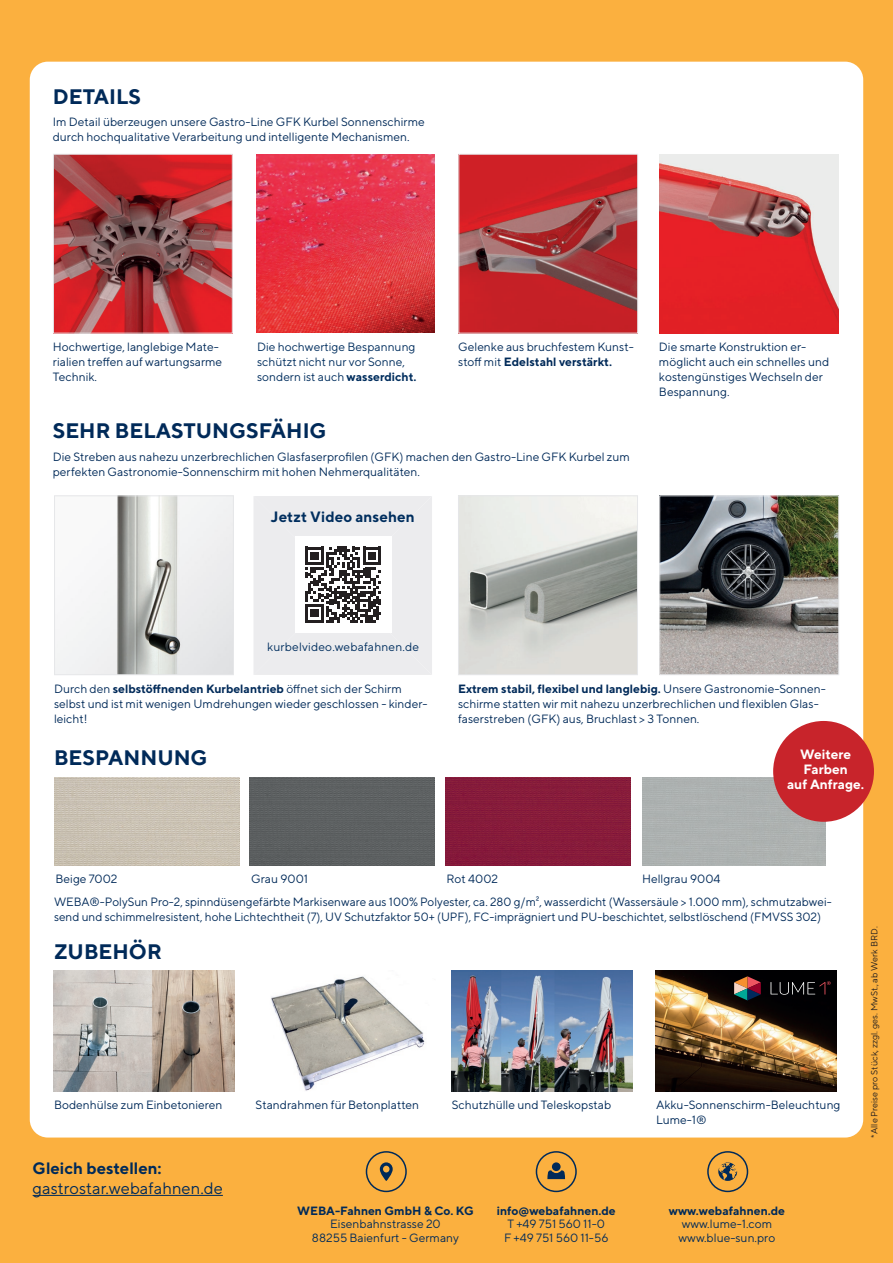
<style>
.page{position:relative;width:893px;height:1263px;background:#fbb03f}
.page>*{position:absolute;margin:0;border:0;box-sizing:border-box;transform-origin:0 0}
.t1{font:700 21px "TT Norms";color:#002a59}
.t2{font:16.5px "TT Norms";color:#002a59}
.t3{font:700 16.5px "TT Norms";color:#002a59}
.t4{font:700 15px "TT Norms";letter-spacing:.005em;color:#002e5e}
.t5{font:700 13.5px/15px "TT Norms";color:#fff;text-align:center}
.t6{font:12px/15px "TT Norms";color:#002a59}
.t7{font:12px/15px "TT Norms";color:#002e5e}
.t8{font:700 12px "TT Norms";color:#002a59}
.t9{font:9px "TT Norms";color:#231f20}
.s1{font-weight:700}
</style>
<div class="page">
<div style="left:30px;top:62px;width:833px;height:1075px;background:#fff;border-radius:18px"></div>
<img style="left:54px;top:778px;width:186px;height:88px">
<div style="left:250px;top:778px;width:185px;height:88px;background:#5d6061"></div>
<div style="left:445px;top:778px;width:185px;height:88px;background:#861b3b"></div>
<img style="left:53px;top:970px;width:181px;height:121px">
<img style="left:452px;top:970px;width:180px;height:121px">
<img style="left:271px;top:976px;width:154px;height:115px">
<img style="left:655px;top:970px;width:181px;height:121px">
<div style="left:536px;top:1151px;width:41px;height:41px;border:2px solid #002a59;border-radius:50%"></div>
<div style="left:552px;top:1162px;width:9px;height:9px;background:#002a59;border-radius:50%"></div>
<svg style="left:547px;top:1170px;width:18px;height:9px"></svg>
<div style="left:366px;top:1151px;width:41px;height:41px;border:2px solid #002a59;border-radius:50%"></div>
<svg style="left:380px;top:1162px;width:13px;height:19px"></svg>
<div style="left:707px;top:1151px;width:41px;height:41px;border:2px solid #002a59;border-radius:50%"></div>
<svg style="left:718px;top:1162px;width:19px;height:19px"></svg>
<img style="left:56px;top:498px;width:176px;height:175px">
<div style="left:54px;top:496px;width:180px;height:179px;border:1px solid #e6e7e9"></div>
<img style="left:460px;top:498px;width:176px;height:175px">
<div style="left:458px;top:496px;width:180px;height:179px;border:1px solid #e6e7e9"></div>
<img style="left:661px;top:498px;width:176px;height:175px">
<div style="left:659px;top:496px;width:180px;height:179px;border:1px solid #e6e7e9"></div>
<svg style="left:254px;top:496px;width:178px;height:179px"></svg>
<img style="left:659px;top:154px;width:179px;height:179px">
<img style="left:55px;top:156px;width:176px;height:175px">
<div style="left:53px;top:154px;width:180px;height:179px;border:1px solid #e6e7e9"></div>
<img style="left:461px;top:156px;width:175px;height:175px">
<div style="left:459px;top:154px;width:179px;height:179px;border:1px solid #e6e7e9"></div>
<img style="left:256px;top:154px;width:178px;height:179px">
<hr style="left:33px;top:1195px;width:190px;height:1px;background:#002a59">
<svg style="left:734px;top:976px;width:27px;height:24px"></svg>
<svg style="left:770px;top:981px;width:61px;height:14px"></svg>
<div style="left:773px;top:721px;width:101px;height:101px;background:#c8242b;border-radius:50%"></div>
<h1 class="t1" style="left:53px;top:83px;width:90px">DETAILS</h1>
<p class="t6" style="left:53px;top:114px;width:373px">Im Detail überzeugen unsere Gastro-Line GFK Kurbel Sonnenschirme durch hochqualitative Verarbeitung und intelligente Mechanismen.</p>
<p class="t6" style="left:53px;top:339px;width:171px">Hochwertige, langlebige Mate&shy;rialien treffen auf wartungsarme<br>Technik.</p>
<p class="t7" style="left:257px;top:339px;width:161px">Die hochwertige Bespannung schützt nicht nur vor Sonne, sondern ist auch <span class="s1">wasserdicht.</span></p>
<p class="t6" style="left:458px;top:339px;width:177px">Gelenke aus bruchfestem Kunst&shy;stoff mit <span class="s1">Edelstahl verstärkt.</span></p>
<p class="t6" style="left:659px;top:339px;width:172px">Die smarte Konstruktion er&shy;möglicht auch ein schnelles und kostengünstiges Wechseln der<br>Bespannung.</p>
<h1 class="t1" style="left:53px;top:417px;width:275px">SEHR BELASTUNGSFÄHIG</h1>
<p class="t6" style="left:53px;top:449px;width:579px">Die Streben aus nahezu unzerbrechlichen Glasfaserprofilen (GFK) machen den Gastro-Line GFK Kurbel zum perfekten Gastronomie-Sonnenschirm mit hohen Nehmerqualitäten.</p>
<p class="t4" style="left:271px;top:507px;width:145px">Jetzt Video ansehen</p>
<p class="t7" style="left:267px;top:639px;width:154px">kurbelvideo.webafahnen.de</p>
<p class="t6" style="left:54px;top:681px;width:375px">Durch den <span class="s1">selbstöffnenden Kurbelantrieb</span> öffnet sich der Schirm selbst und ist mit wenigen Umdrehungen wieder geschlossen - kinder&shy;leicht!</p>
<h1 class="t1" style="left:54px;top:745px;width:155px">BESPANNUNG</h1>
<p class="t6" style="left:458px;top:681px;width:369px"><span class="s1">Extrem stabil, flexibel und langlebig.</span> Unsere Gastronomie-Sonnen&shy;schirme statten wir mit nahezu unzerbrechlichen und flexiblen Glas&shy;faserstreben (GFK) aus, Bruchlast &gt; 3 Tonnen.</p>
<p class="t5" style="left:787px;top:747px;width:79px">Weitere<br>Farben<br>auf Anfrage.</p>
<p class="t6" style="left:56px;top:870px;width:63px">Beige 7002</p>
<p class="t6" style="left:251px;top:870px;width:58px">Grau 9001</p>
<p class="t6" style="left:446px;top:870px;width:53px">Rot 4002</p>
<p class="t6" style="left:642px;top:870px;width:80px">Hellgrau 9004</p>
<p class="t6" style="left:54px;top:894px;width:779px">WEBA®-PolySun Pro-2, spinndüsengefärbte Markisenware aus 100% Polyester, ca. 280 g/m², wasserdicht (Wassersäule &gt; 1.000 mm), schmutzabwei&shy;send und schimmelresistent, hohe Lichtechtheit (7), UV Schutzfaktor 50+ (UPF), FC-imprägniert und PU-beschichtet, selbstlöschend (FMVSS 302)</p>
<h1 class="t1" style="left:54px;top:938px;width:109px">ZUBEHÖR</h1>
<p class="t6" style="left:54px;top:1097px;width:170px">Bodenhülse zum Einbetonieren</p>
<p class="t6" style="left:256px;top:1097px;width:165px">Standrahmen für Betonplatten</p>
<p class="t6" style="left:656px;top:1097px;width:186px">Akku-Sonnenschirm-Beleuchtung<br>Lume-1®</p>
<p class="t6" style="left:452px;top:1097px;width:161px">Schutzhülle und Teleskopstab</p>
<h2 class="t3" style="left:33px;top:1158px;width:131px">Gleich bestellen:</h2>
<h2 class="t2" style="left:33px;top:1178px;width:192px">gastrostar.webafahnen.de</h2>
<p class="t8" style="left:297px;top:1203px;width:178px">WEBA-Fahnen GmbH &amp; Co. KG</p>
<p class="t6" style="left:312px;top:1217px;width:149px;line-height:13.5px;text-align:center">Eisenbahnstrasse 20<br>88255 Baienfurt - Germany</p>
<p class="t8" style="left:497px;top:1203px;width:121px">info@webafahnen.de</p>
<p class="t6" style="left:504px;top:1217px;width:106px;line-height:13.5px">T +49 751 560 11-0<br>F +49 751 560 11-56</p>
<p class="t8" style="left:669px;top:1203px;width:118px">www.webafahnen.de</p>
<p class="t6" style="left:678px;top:1217px;width:98px;line-height:13.5px">www.lume-1.com www.blue-sun.pro</p>
<p class="t9" style="left:869px;top:1137px;width:212px;rotate:-90deg">*Alle Preise pro Stück, zzgl. ges. MwSt., ab Werk BRD.</p>
</div>
